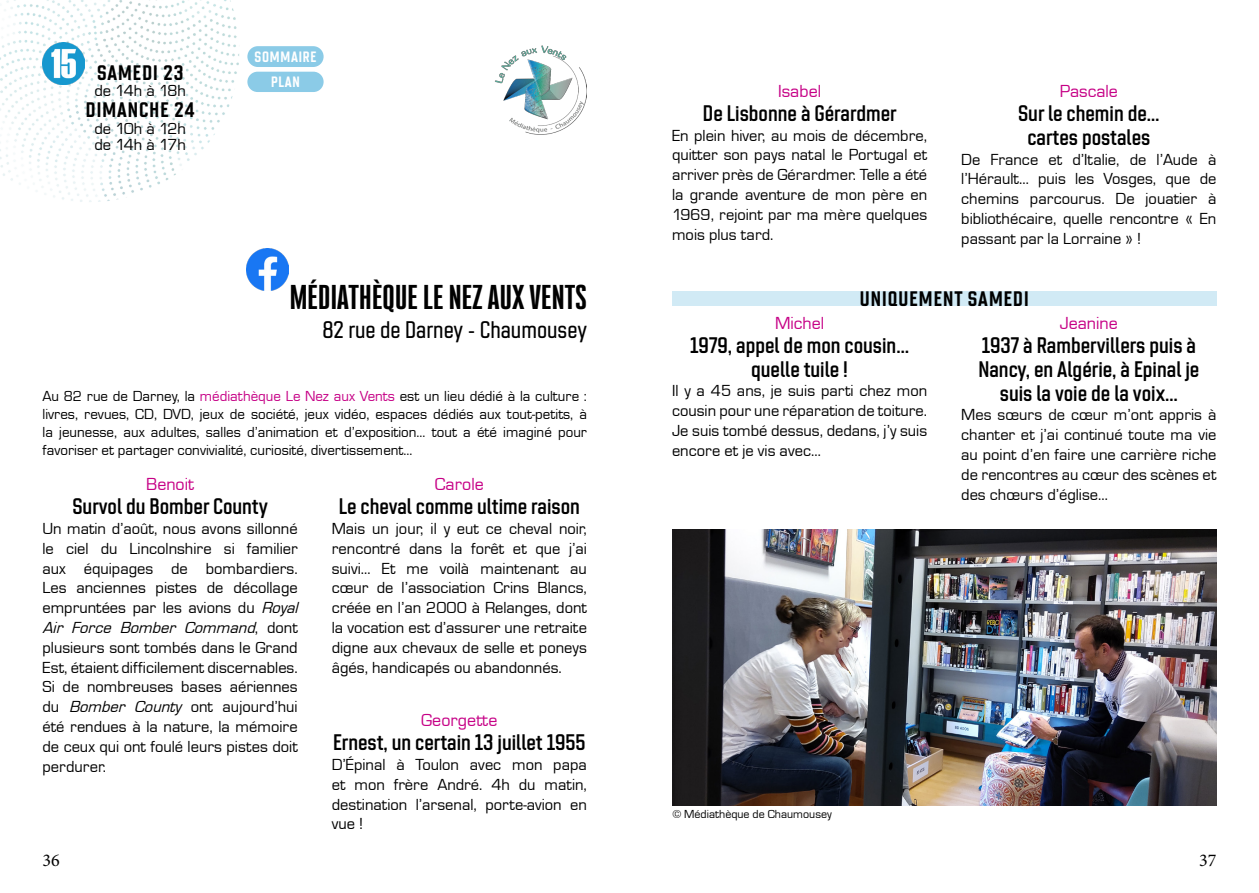
<style>
.page{position:relative;width:1259px;height:893px;background:#fff}
.page>*{position:absolute;margin:0;border:0;box-sizing:border-box;transform-origin:0 0}
.t1{font:900 30px "Bw Stretch DEMO";letter-spacing:.01em;color:#000}
.t2{font:500 24px "Chromoxome Pro";color:#000}
.t3{font:600 22.5px/24px "Chromoxome Pro";color:#000;text-align:center}
.t4{font:700 21px "Chromoxome Pro";letter-spacing:.05em;color:#000}
.t5{font:18px "Eurostar";color:#c60086}
.t6{font:18px "Minion Pro";color:#000}
.t7{font:16.5px/19.8px "Eurostar";color:#000;text-align:justify}
.t8{font:15px/18px "Eurostar";color:#000;text-align:justify}
.t9{font:700 15px/25.8px "Chromoxome Pro";letter-spacing:.05em;color:#fff;text-align:center}
.t10{font:12px "Eurostar";color:#000}
.s1{color:#c60086}
.s2{font-style:italic}
</style>
<div class="page">
<img style="left:0;top:0;width:262px;height:202px">
<div style="left:247px;top:46px;width:77px;height:21px;background:#8bcbe7;border-radius:10px"></div>
<div style="left:247px;top:72px;width:76px;height:20px;background:#8bcbe7;border-radius:10px"></div>
<img style="left:495px;top:45px;width:92px;height:90px">
<div style="left:672px;top:291px;width:544px;height:15px;background:#d1eaf5"></div>
<img style="left:672px;top:529px;width:544px;height:276px">
<img style="left:43px;top:43px;width:42px;height:42px">
<img style="left:246px;top:248px;width:42px;height:43px">
<p class="t4" style="left:97px;top:60px;width:88px">SAMEDI 23</p>
<p class="t7" style="left:94px;top:81px;width:93px">de 14h à 18h</p>
<p class="t4" style="left:86px;top:98px;width:110px">DIMANCHE 24</p>
<p class="t7" style="left:94px;top:120px;width:93px;line-height:16.5px">de 10h à 12h de 14h à 17h</p>
<p class="t9" style="left:255px;top:44px;width:63px">SOMMAIRE<br>PLAN</p>
<h1 class="t1" style="left:290px;top:277px;width:299px">MÉDIATHÈQUE LE NEZ AUX VENTS</h1>
<h2 class="t2" style="left:322px;top:316px;width:266px">82 rue de Darney - Chaumousey</h2>
<p class="t8" style="left:43px;top:386px;width:546px">Au 82 rue de Darney, la <span class="s1">médiathèque Le Nez aux Vents</span> est un lieu dédié à la culture : livres, revues, CD, DVD, jeux de société, jeux vidéo, espaces dédiés aux tout-petits, à la jeunesse, aux adultes, salles d’animation et d’exposition… tout a été imaginé pour favoriser et partager convivialité, curiosité, divertissement…</p>
<p class="t5" style="left:146px;top:473px;width:49px">Benoit</p>
<h3 class="t3" style="left:72px;top:494px;width:197px">Survol du Bomber County</h3>
<p class="t7" style="left:43px;top:518px;width:262px;text-align:left">Un matin d’août, nous avons sillonné le ciel du Lincolnshire si familier aux équipages de bombardiers.<br>Les anciennes pistes de décollage empruntées par les avions du <span class="s2">Royal Air Force Bomber Command</span>, d o n t plusieurs sont tombés dans le Grand Est, étaient difficilement discernables.<br>Si de nombreuses bases aériennes du <span class="s2">Bomber County</span> ont aujourd’hui été rendues à la nature, la mémoire de ceux qui ont foulé leurs pistes doit perdurer.</p>
<p class="t5" style="left:435px;top:473px;width:50px">Carole</p>
<h3 class="t3" style="left:339px;top:494px;width:243px">Le cheval comme ultime raison</h3>
<p class="t7" style="left:332px;top:518px;width:257px">Mais un jour, il y eut ce cheval noir, rencontré dans la forêt et que j’ai suivi… Et me voilà maintenant au cœur de l’association Crins Blancs, créée en l’an 2000 à Relanges, dont la vocation est d’assurer une retraite digne aux chevaux de selle et poneys âgés, handicapés ou abandonnés.</p>
<p class="t5" style="left:421px;top:709px;width:78px">Georgette</p>
<h3 class="t3" style="left:333px;top:730px;width:254px">Ernest, un certain 13 juillet 1955</h3>
<p class="t7" style="left:332px;top:754px;width:257px">D’Épinal à Toulon avec mon papa et mon frère André. 4h du matin, destination l’arsenal, porte-avion en vue !</p>
<p class="t5" style="left:778px;top:80px;width:44px">Isabel</p>
<h3 class="t3" style="left:703px;top:101px;width:195px">De Lisbonne à Gérardmer</h3>
<p class="t7" style="left:672px;top:125px;width:257px">En plein hiver, au mois de décembre, quitter son pays natal le Portugal et arriver près de Gérardmer. Telle a été la grande aventure de mon père en 1969, rejoint par ma mère quelques mois plus tard.</p>
<p class="t5" style="left:1059px;top:80px;width:60px">Pascale</p>
<h3 class="t3" style="left:1018px;top:101px;width:143px">Sur le chemin de… cartes postales</h3>
<p class="t7" style="left:961px;top:149px;width:257px">De France et d’Italie, de l’Aude à l’Hérault… puis les Vosges, que de chemins parcourus. De jouatier à bibliothécaire, quelle rencontre « En passant par la Lorraine » !</p>
<p class="t4" style="left:859px;top:286px;width:170px">UNIQUEMENT SAMEDI</p>
<p class="t5" style="left:775px;top:311px;width:51px">Michel</p>
<h3 class="t3" style="left:690px;top:333px;width:220px">1979, appel de mon cousin… quelle tuile !</h3>
<p class="t7" style="left:672px;top:381px;width:257px">Il y a 45 ans, je suis parti chez mon cousin pour une réparation de toiture.<br>Je suis tombé dessus, dedans, j’y suis encore et je vis avec…</p>
<p class="t5" style="left:1059px;top:311px;width:60px">Jeanine</p>
<h3 class="t3" style="left:978px;top:333px;width:222px">1937 à Rambervillers puis à<br>Nancy, en Algérie, à Epinal je suis la voie de la voix…</h3>
<p class="t7" style="left:961px;top:405px;width:257px">Mes sœurs de cœur m’ont appris à chanter et j’ai continué toute ma vie au point d’en faire une carrière riche de rencontres au cœur des scènes et des chœurs d’église…</p>
<p class="t10" style="left:672px;top:807px;width:161px">© Médiathèque de Chaumousey</p>
<p class="t6" style="left:43px;top:848px;width:19px">36</p>
<p class="t6" style="left:1199px;top:848px;width:19px">37</p>
</div>
